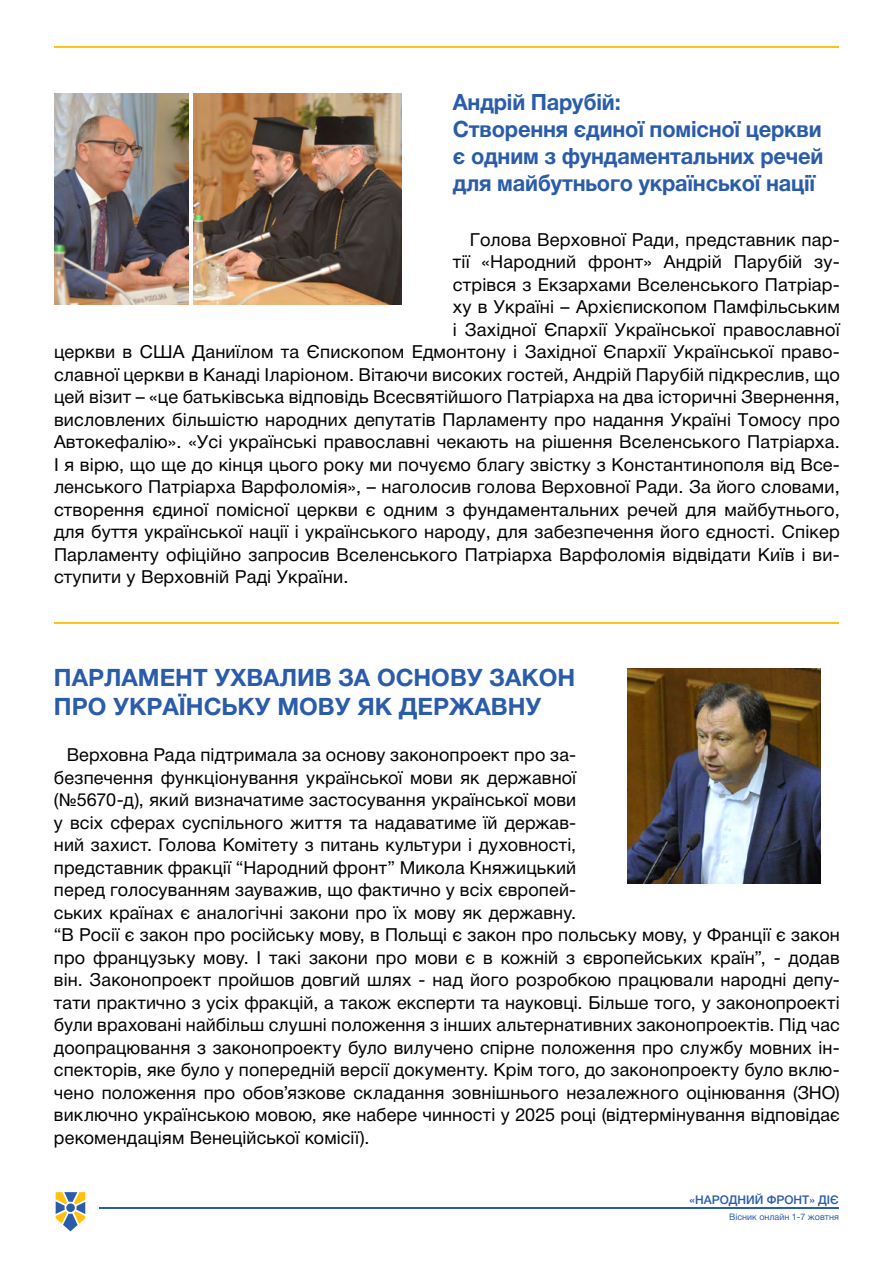
<style>
.page{position:relative;width:893px;height:1263px;background:#fff}
.page>*{position:absolute;margin:0;border:0;box-sizing:border-box;transform-origin:0 0}
.t1{font:24px/28.8px "Helvetica 7 Bold";color:#2a5caa}
.t2{font:22.5px/27px "Helvetica 7 Bold";letter-spacing:-.01em;color:#2a5caa}
.t3{font:18px/22.5px "Helvetica 5 Normal";letter-spacing:.01em;color:#000}
.t4{font:12px "Helvetica 6 Medium";color:#2a5caa}
.t5{font:9px "Helvetica 5 Normal";color:#2a5caa}
</style>
<div class="page">
<hr style="left:54px;top:47px;width:785px;height:1px;background:#ffc20e">
<hr style="left:100px;top:1208px;width:739px;height:1px;background:#2a5caa">
<svg style="left:55px;top:1192px;width:31px;height:40px"></svg>
<img style="left:54px;top:94px;width:134px;height:210px">
<img style="left:193px;top:94px;width:209px;height:210px">
<hr style="left:54px;top:622px;width:785px;height:1px;background:#ffc20e">
<img style="left:627px;top:669px;width:194px;height:215px">
<p class="t2" style="left:453px;top:88px;width:372px">Андрій Парубій:<br>Створення єдиної помісної церкви є одним з фундаментальних речей для майбутнього української нації</p>
<p class="t3" style="left:470px;top:228px;width:371px">Голова Верховної Ради, представник пар-</p>
<p class="t3" style="left:453px;top:251px;width:388px">тії «Народний фронт» Андрій Парубій зу-</p>
<p class="t3" style="left:453px;top:273px;width:388px">стрівся з Екзархами Вселенського Патріар-</p>
<p class="t3" style="left:453px;top:296px;width:388px">ху в Україні – Архієпископом Памфільським</p>
<p class="t3" style="left:453px;top:318px;width:388px">і Західної Єпархії Української православної</p>
<p class="t3" style="left:54px;top:341px;width:787px">церкви в США Даниїлом та Єпископом Едмонтону і Захiдної Єпархії Української право-</p>
<p class="t3" style="left:54px;top:363px;width:787px">славної церкви в Канаді Іларіоном. Вітаючи високих гостей, Андрій Парубій підкреслив, що</p>
<p class="t3" style="left:54px;top:386px;width:787px">цей візит – «це батьківська відповідь Всесвятійшого Патріарха на два історичні Звернення,</p>
<p class="t3" style="left:54px;top:408px;width:787px">висловлених більшістю народних депутатів Парламенту про надання Україні Томосу про</p>
<p class="t3" style="left:54px;top:431px;width:787px">Автокефалію». «Усі українські православні чекають на рішення Вселенського Патріарха.</p>
<p class="t3" style="left:54px;top:453px;width:787px">І я вірю, що ще до кінця цього року ми почуємо благу звістку з Константинополя від Все-</p>
<p class="t3" style="left:54px;top:476px;width:787px">ленського Патріарха Варфоломія», – наголосив голова Верховної Ради. За його словами,</p>
<p class="t3" style="left:54px;top:498px;width:787px">створення єдиної помісної церкви є одним з фундаментальних речей для майбутнього,</p>
<p class="t3" style="left:54px;top:521px;width:787px">для буття української нації і українського народу, для забезпечення його єдності. Спікер</p>
<p class="t3" style="left:54px;top:543px;width:787px">Парламенту офіційно запросив Вселенського Патріарха Варфоломія відвідати Київ і ви-</p>
<p class="t3" style="left:54px;top:566px;width:296px">ступити у Верховній Раді України.</p>
<h1 class="t1" style="left:54px;top:663px;width:523px">ПАРЛАМЕНТ УХВАЛИВ ЗА ОСНОВУ ЗАКОН<br>ПРО УКРАЇНСЬКУ МОВУ ЯК ДЕРЖАВНУ</h1>
<p class="t3" style="left:54px;top:744px;width:787px;text-indent:13px">Верховна Рада підтримала за основу законопроект про за-<br>безпечення функціонування української мови як державної<br>(№5670-д), який визначатиме застосування української мови<br>у всіх сферах суспільного життя та надаватиме їй держав-<br>ний захист. Голова Комітету з питань культури і духовності,<br>представник фракції “Народний фронт” Микола Княжицький<br>перед голосуванням зауважив, що фактично у всіх європей-<br>ських країнах є аналогічні закони про їх мову як державну.<br>“В Росії є закон про російську мову, в Польщі є закон про польську мову, у Франції є закон про французьку мову. І такі закони про мови є в кожній з європейських країн”, - додав він. Законопроект пройшов довгий шлях - над його розробкою працювали народні депу&shy;тати практично з усіх фракцій, а також експерти та науковці. Більше того, у законопроекті були враховані найбільш слушні положення з інших альтернативних законопроектів. Під час доопрацювання з законопроекту було вилучено спірне положення про службу мовних ін&shy;спекторів, яке було у попередній версії документу. Крім того, до законопроекту було вклю&shy;чено положення про обов’язкове складання зовнішнього незалежного оцінювання (ЗНО) виключно українською мовою, яке набере чинності у 2025 році (відтермінування відповідає рекомендаціям Венеційської комісії).</p>
<p class="t4" style="left:689px;top:1193px;width:151px">«НАРОДНИЙ ФРОНТ» ДІЄ</p>
<p class="t5" style="left:729px;top:1211px;width:111px">Вісник онлайн 1-7 жовтня</p>
</div>
